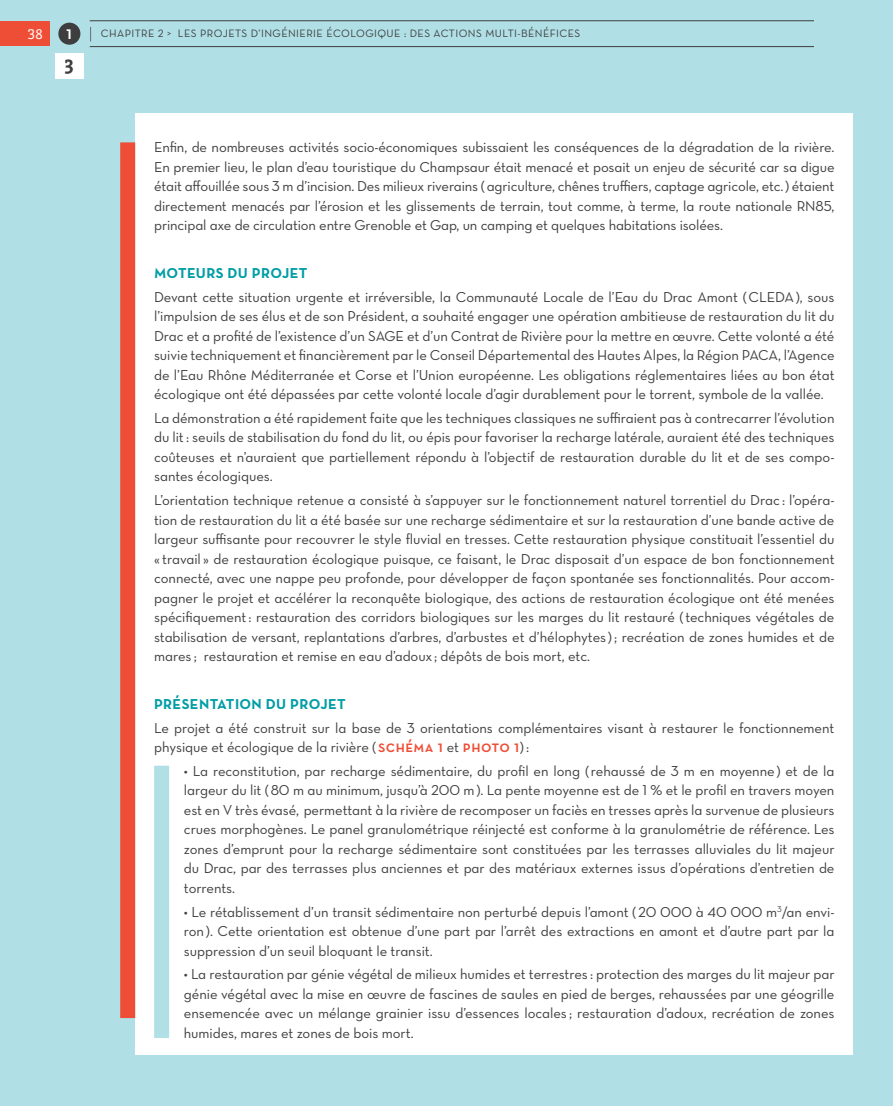
<style>
.page{position:relative;width:893px;height:1106px;background:#b0dfe5}
.page>*{position:absolute;margin:0;border:0;box-sizing:border-box;transform-origin:0 0}
.t1{font:700 20.25px "The Serif";color:#3e3e3f}
.t2{font:18.9px "Neutra Text Demi SC Alt";color:#fff}
.texte_courant{font:300 15px "Bree Serif";color:#fff}
.t3{font:14.7px/19.5px "Neutra Text Book Alt";letter-spacing:-.005em;color:#3e3e3f;text-align:justify}
.t4{font:14.7px "Neutra Text Bold SC Alt";letter-spacing:.025em;color:#009da5}
.t5{font:10.8px "Neutra Text Book Alt";letter-spacing:.04em;color:#3e3e3f}
.s1{font-family:"Neutra Text Demi SC Alt";font-size:16.5px;color:#ef4e36}
</style>
<div class="page">
<div style="left:0;top:21px;width:49px;height:24px;background:#ef4e36"></div>
<div style="left:135px;top:114px;width:717px;height:940px;background:#fff"></div>
<div style="left:120px;top:142px;width:15px;height:876px;background:#ef4e36"></div>
<hr style="left:90px;top:20px;width:724px;height:1px;background:#3e3e3f">
<hr style="left:90px;top:46px;width:724px;height:1px;background:#3e3e3f">
<div style="left:58px;top:23px;width:22px;height:22px;background:#3e3e3f;border-radius:50%"></div>
<svg style="left:90px;top:27px;width:1px;height:15px"></svg>
<div style="left:154px;top:765px;width:15px;height:272px;background:#b0dfe5"></div>
<div style="left:55px;top:53px;width:29px;height:26px;background:#fff"></div>
<p class="texte_courant" style="left:28px;top:23px;width:16px">38</p>
<p class="t2" style="left:66px;top:21px;width:7px">1</p>
<p class="t5" style="left:101px;top:27px;width:481px">CHAPITRE 2 &gt; LES PROJETS D’INGÉNIERIE ÉCOLOGIQUE : DES ACTIONS MULTI-BÉNÉFICES</p>
<p class="t1" style="left:65px;top:47px;width:11px">3</p>
<p class="t3" style="left:154px;top:137px;width:682px">Enfin, de nombreuses activités socio-économiques subissaient les conséquences de la dégradation de la rivière.<br>En premier lieu, le plan d’eau touristique du Champsaur était menacé et posait un enjeu de sécurité car sa digue était affouillée sous 3 m d’incision. Des milieux riverains (agriculture, chênes truffiers, captage agricole, etc.) étaient directement menacés par l’érosion et les glissements de terrain, tout comme, à terme, la route nationale RN85, principal axe de circulation entre Grenoble et Gap, un camping et quelques habitations isolées.</p>
<p class="t4" style="left:154px;top:264px;width:155px">MOTEURS DU PROJET</p>
<p class="t3" style="left:154px;top:286px;width:682px">Devant cette situation urgente et irréversible, la Communauté Locale de l’Eau du Drac Amont (CLEDA), sous l’impulsion de ses élus et de son Président, a souhaité engager une opération ambitieuse de restauration du lit du Drac et a profité de l’existence d’un SAGE et d’un Contrat de Rivière pour la mettre en œuvre. Cette volonté a été suivie techniquement et financièrement par le Conseil Départemental des Hautes Alpes, la Région PACA, l’Agence de l’Eau Rhône Méditerranée et Corse et l’Union européenne. Les obligations réglementaires liées au bon état écologique ont été dépassées par cette volonté locale d’agir durablement pour le torrent, symbole de la vallée.</p>
<p class="t3" style="left:154px;top:408px;width:682px">La démonstration a été rapidement faite que les techniques classiques ne suffiraient pas à contrecarrer l’évolution du lit : seuils de stabilisation du fond du lit, ou épis pour favoriser la recharge latérale, auraient été des techniques coûteuses et n’auraient que partiellement répondu à l’objectif de restauration durable du lit et de ses compo&shy;santes écologiques.</p>
<p class="t3" style="left:154px;top:490px;width:682px">L’orientation technique retenue a consisté à s’appuyer sur le fonctionnement naturel torrentiel du Drac : l’opéra&shy;tion de restauration du lit a été basée sur une recharge sédimentaire et sur la restauration d’une bande active de largeur suffisante pour recouvrer le style fluvial en tresses. Cette restauration physique constituait l’essentiel du « travail » de restauration écologique puisque, ce faisant, le Drac disposait d’un espace de bon fonctionnement connecté, avec une nappe peu profonde, pour développer de façon spontanée ses fonctionnalités. Pour accom&shy;pagner le projet et accélérer la reconquête biologique, des actions de restauration écologique ont été menées spécifiquement : restauration des corridors biologiques sur les marges du lit restauré (techniques végétales de stabilisation de versant, replantations d’arbres, d’arbustes et d’hélophytes ) ; recréation de zones humides et de mares ; restauration et remise en eau d’adoux; dépôts de bois mort, etc.</p>
<p class="t4" style="left:154px;top:694px;width:193px">PRÉSENTATION DU PROJET</p>
<p class="t3" style="left:154px;top:717px;width:682px">Le projet a été construit sur la base de 3 orientations complémentaires visant à restaurer le fonctionnement physique et écologique de la rivière (<span class="s1">schéma 1</span> et <span class="s1">photo 1</span>) :</p>
<p class="t3" style="left:184px;top:760px;width:652px">• La reconstitution, par recharge sédimentaire, du profil en long (rehaussé de 3 m en moyenne) et de la largeur du lit (80 m au minimum, jusqu’à 200 m). La pente moyenne est de 1 % et le profil en travers moyen est en V très évasé, permettant à la rivière de recomposer un faciès en tresses après la survenue de plusieurs crues morphogènes. Le panel granulométrique réinjecté est conforme à la granulométrie de référence. Les zones d’emprunt pour la recharge sédimentaire sont constituées par les terrasses alluviales du lit majeur du Drac, par des terrasses plus anciennes et par des matériaux externes issus d’opérations d’entretien de torrents.</p>
<p class="t3" style="left:184px;top:901px;width:652px">• Le rétablissement d’un transit sédimentaire non perturbé depuis l’amont (20 000 à 40 000 m<sup>3</sup>/an envi&shy;ron). Cette orientation est obtenue d’une part par l’arrêt des extractions en amont et d’autre part par la suppression d’un seuil bloquant le transit.</p>
<p class="t3" style="left:184px;top:964px;width:652px">• La restauration par génie végétal de milieux humides et terrestres : protection des marges du lit majeur par génie végétal avec la mise en œuvre de fascines de saules en pied de berges, rehaussées par une géogrille ensemencée avec un mélange grainier issu d’essences locales ; restauration d’adoux, recréation de zones humides, mares et zones de bois mort.</p>
</div>
